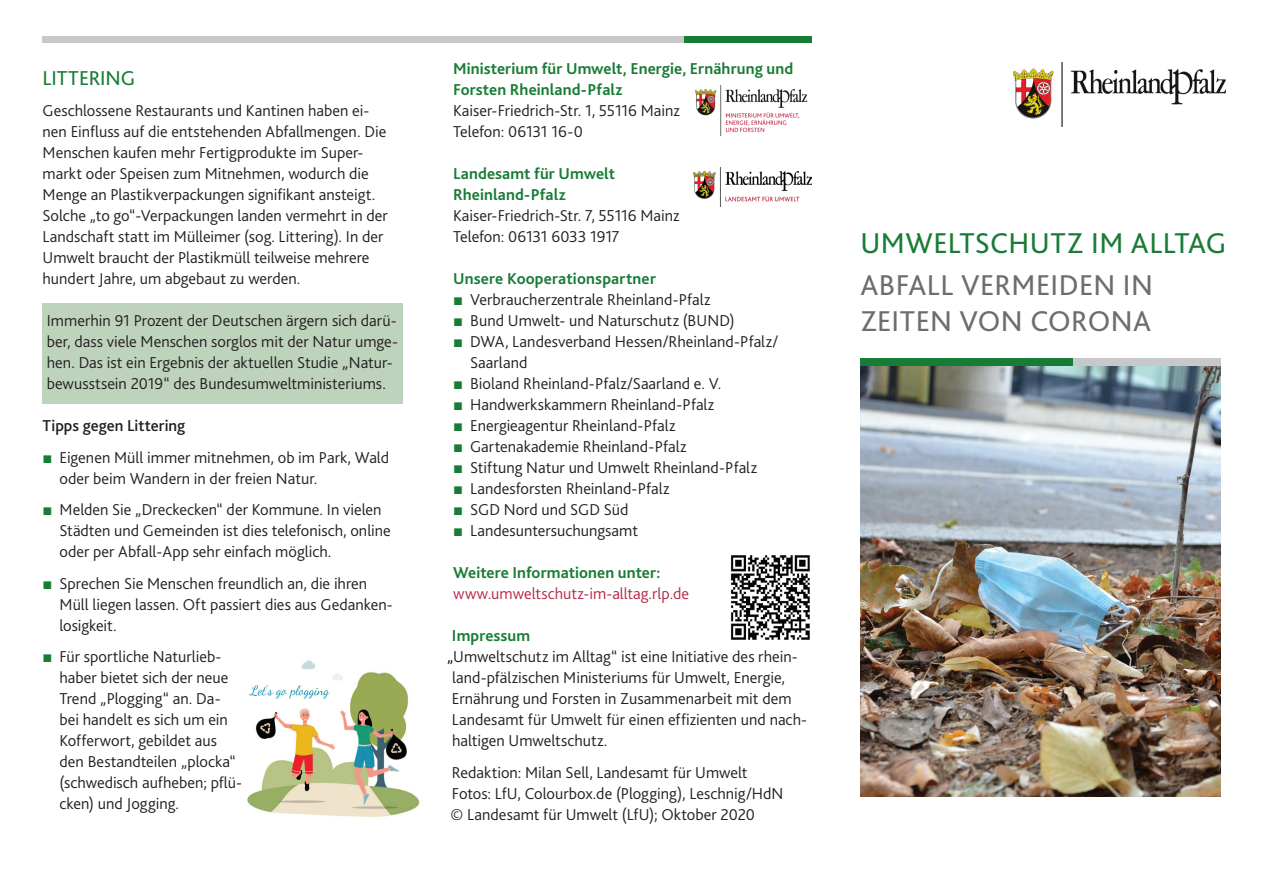
<style>
.page{position:relative;width:1263px;height:893px;background:#fff}
.page>*{position:absolute;margin:0;border:0;box-sizing:border-box;transform-origin:0 0}
.t1{font:30px/36px "Bliss 2";letter-spacing:.015em;color:#6c6d70}
.t2{font:30px "Bliss 2";letter-spacing:.01em;color:#187c36}
.t3{font:21px "Bliss 2";color:#187c36}
.t4{font:300 16.5px/21px "Bliss 2";color:#231f20}
.t5{font:700 16.5px/21px "Bliss 2";letter-spacing:.005em;color:#187c36}
.t6{font:300 16.5px "Bliss 2";color:#b6274b}
.t7{font:500 16.5px "Bliss 2";color:#231f20}
.s1{font-family:"Arial";font-weight:400;color:#187c36}
.s2{color:#000}
</style>
<div class="page">
<div style="left:43px;top:36px;width:643px;height:7px;background:#c7c8ca"></div>
<div style="left:684px;top:36px;width:127px;height:7px;background:#187c36"></div>
<div style="left:43px;top:303px;width:360px;height:101px;background:#bed3bb"></div>
<div style="left:860px;top:358px;width:213px;height:9px;background:#187c36"></div>
<img style="left:1013px;top:62px;width:212px;height:65px">
<div style="left:1073px;top:358px;width:147px;height:9px;background:#c7c8ca"></div>
<img style="left:730px;top:555px;width:80px;height:85px">
<img style="left:860px;top:367px;width:360px;height:430px">
<img style="left:247px;top:660px;width:172px;height:157px">
<img style="left:694px;top:168px;width:117px;height:39px">
<img style="left:695px;top:85px;width:113px;height:50px">
<p class="t3" style="left:43px;top:65px;width:11px">LITTERIN</p>
<p class="t3" style="left:121px;top:65px;width:16px">G</p>
<p class="t4" style="left:43px;top:100px;width:347px">Geschlossene Restaurants und Kantinen haben ei&shy;nen Einfluss auf die entstehenden Abfallmengen. Die Menschen kaufen mehr Fertigprodukte im Super&shy;markt oder Speisen zum Mitnehmen, wodurch die Menge an Plastikverpackungen signifikant ansteigt.<br>Solche „to go“-Verpackungen landen vermehrt in der Landschaft statt im Mülleimer (sog. Littering). In der Umwelt braucht der Plastikmüll teilweise mehrere hundert Jahre, um abgebaut zu werden.</p>
<p class="t4" style="left:47px;top:310px;width:353px">Immerhin 91 Prozent der Deutschen ärgern sich darü&shy;ber, dass viele Menschen sorglos mit der Natur umge&shy;hen. Das ist ein Ergebnis der aktuellen Studie „Natur&shy;bewusstsein 2019“ des Bundesumweltministeriums.</p>
<p class="t7" style="left:43px;top:416px;width:144px">Tipps gegen Littering</p>
<p class="t4" style="left:60px;top:446px;width:331px;text-indent:-17px"><span class="s1">■</span> Eigenen Müll immer mitnehmen, ob im Park, Wald oder beim Wandern in der freien Natur.</p>
<p class="t4" style="left:60px;top:499px;width:333px;text-indent:-17px"><span class="s1">■</span> Melden Sie „Dreckecken“ der Kommune. In vielen<br>Städten und Gemeinden ist dies telefonisch, online oder per Abfall-App sehr einfach möglich.</p>
<p class="t4" style="left:60px;top:572px;width:335px;text-indent:-17px"><span class="s1">■</span> Sprechen Sie Menschen freundlich an, die ihren<br>Müll liegen lassen. Oft passiert dies aus Gedanken&shy;losigkeit.</p>
<p class="t4" style="left:60px;top:646px;width:184px;text-indent:-17px"><span class="s1">■</span> Für sportliche Naturlieb&shy;haber bietet sich der neue<br>Trend „Plogging“ an. Da&shy;bei handelt es sich um ein<br>Kofferwort, gebildet aus den Bestandteilen „plocka“ (schwedisch aufheben; pflü&shy;cken) und Jogging.</p>
<p class="t5" style="left:453px;top:58px;width:342px">Ministerium für Umwelt, Energie, Ernährung und<br>Forsten Rheinland-Pfalz</p>
<p class="t4" style="left:453px;top:100px;width:228px">Kaiser-Friedrich-Str. 1, 55116 Mainz<br>Telefon: 06131 16-0</p>
<p class="t5" style="left:453px;top:163px;width:163px">Landesamt für Umwelt<br>Rheinland-Pfalz</p>
<p class="t4" style="left:453px;top:205px;width:228px">Kaiser-Friedrich-Str. 7, 55116 Mainz<br>Telefon: 06131 6033 1917</p>
<p class="t5" style="left:453px;top:268px;width:204px">Unsere Kooperationspartner</p>
<p class="t4" style="left:453px;top:289px;width:259px"><span class="s1">■</span> Verbraucherzentrale Rheinland-Pfalz</p>
<p class="t4" style="left:453px;top:310px;width:283px"><span class="s1">■</span> Bund Umwelt- und Naturschutz (BUND)</p>
<p class="t4" style="left:470px;top:331px;width:310px;text-indent:-17px"><span class="s1">■</span> DWA, Landesverband Hessen/Rheinland-Pfalz/<br>Saarland</p>
<p class="t4" style="left:453px;top:373px;width:270px"><span class="s1">■</span> Bioland Rheinland-Pfalz/Saarland e. V.</p>
<p class="t4" style="left:453px;top:394px;width:263px"><span class="s1">■</span> Handwerkskammern Rheinland-Pfalz</p>
<p class="t4" style="left:453px;top:415px;width:224px"><span class="s1">■</span> Energieagentur Rheinland-Pfalz</p>
<p class="t4" style="left:453px;top:436px;width:235px"><span class="s1">■</span> Gartenakademie Rheinland-Pfalz</p>
<p class="t4" style="left:453px;top:457px;width:305px"><span class="s1">■</span> Stiftung Natur und Umwelt Rheinland-Pfalz</p>
<p class="t4" style="left:453px;top:478px;width:218px"><span class="s1">■</span> Landesforsten Rheinland-Pfalz</p>
<p class="t4" style="left:453px;top:499px;width:177px"><span class="s1">■</span> SGD Nord und SGD Süd</p>
<p class="t4" style="left:453px;top:520px;width:186px"><span class="s1">■</span> Landesuntersuchungsamt</p>
<p class="t5" style="left:453px;top:562px;width:209px">Weitere Informationen unter:</p>
<p class="t6" style="left:453px;top:584px;width:237px">www.umweltschutz-im-alltag.rlp.de</p>
<p class="t5" style="left:452px;top:625px;width:80px">Impressum</p>
<p class="t4" style="left:447px;top:646px;width:352px"><span class="s2">„</span>Umweltschutz im Alltag“ ist eine Initiative des rhein-</p>
<p class="t4" style="left:452px;top:667px;width:335px">land-pfälzischen Ministeriums für Umwelt, Energie,</p>
<p class="t4" style="left:452px;top:688px;width:341px">Ernährung und Forsten in Zusammenarbeit mit dem</p>
<p class="t4" style="left:452px;top:709px;width:357px">Landesamt für Umwelt für einen effizienten und nach-</p>
<p class="t4" style="left:452px;top:730px;width:157px">haltigen Umweltschutz.</p>
<p class="t4" style="left:451px;top:762px;width:334px">Redaktion: Milan Sell, Landesamt für Umwelt<br>Fotos: LfU, Colourbox.de (Plogging), Leschnig/HdN © Landesamt für Umwelt (LfU); Oktober 2020</p>
<h1 class="t2" style="left:860px;top:224px;width:367px">UMWELTSCHUTZ IM ALLTAG</h1>
<h1 class="t1" style="left:860px;top:266px;width:294px">ABFALL VERMEIDEN IN<br>ZEITEN VON CORONA</h1>
</div>
